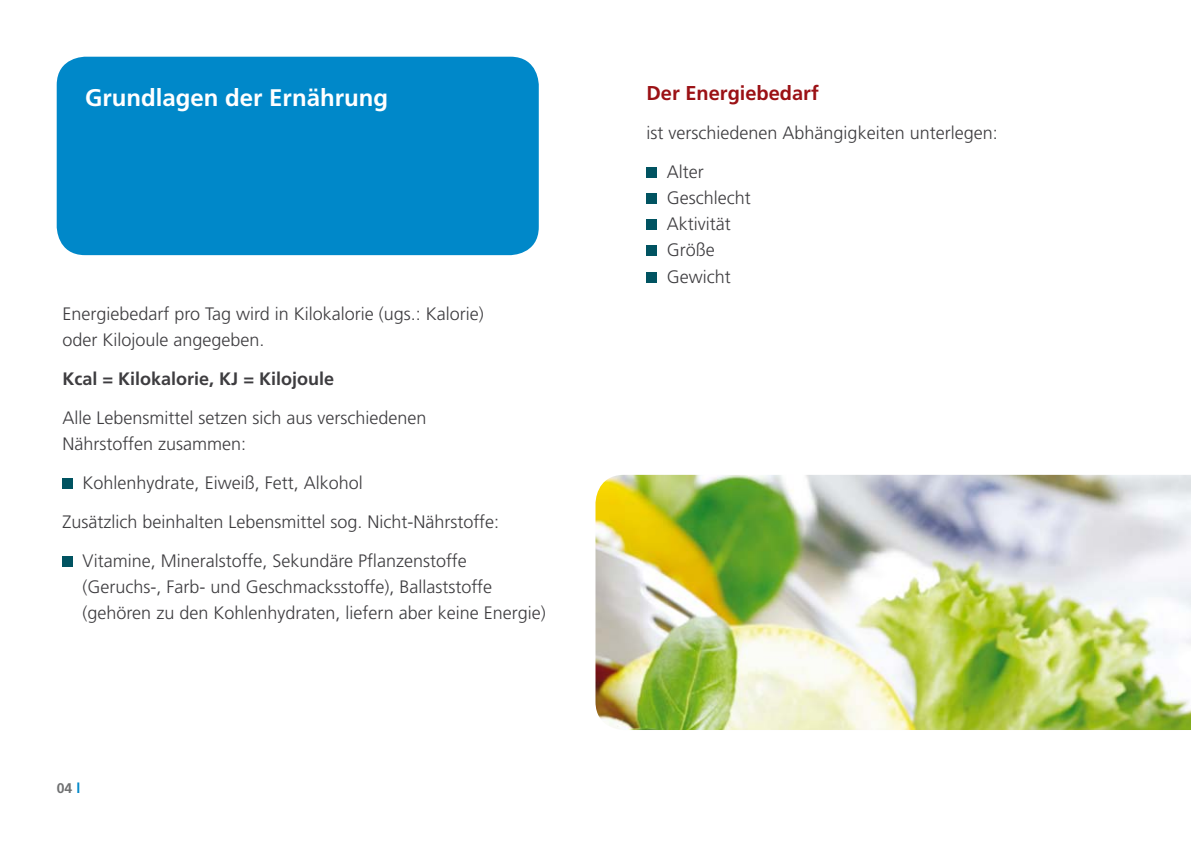
<style>
.page{position:relative;width:1191px;height:842px;background:#fff}
.page>*{position:absolute;margin:0;border:0;box-sizing:border-box;transform-origin:0 0}
.t1{font:700 24px "Frutiger LT";color:#fff}
.t2{font:700 20px "Frutiger LT";color:#9b1115}
.t3{font:300 18px/26px "Frutiger LT";color:#3e3d40}
.t4{font:700 18px "Frutiger LT";color:#3e3d40}
.t5{font:700 14px "Frutiger LT";color:#707172}
.s1{color:#0088c9}
</style>
<div class="page">
<div style="left:62px;top:478px;width:11px;height:11px;background:#005361"></div>
<div style="left:62px;top:556px;width:11px;height:11px;background:#005361"></div>
<div style="left:646px;top:168px;width:11px;height:10px;background:#005361"></div>
<div style="left:646px;top:194px;width:11px;height:10px;background:#005361"></div>
<div style="left:646px;top:220px;width:11px;height:10px;background:#005361"></div>
<div style="left:646px;top:246px;width:11px;height:10px;background:#005361"></div>
<div style="left:646px;top:273px;width:11px;height:10px;background:#005361"></div>
<img style="left:595px;top:475px;width:596px;height:255px">
<div style="left:57px;top:57px;width:482px;height:198px;background:#0088c9;border-radius:28px"></div>
<h1 class="t1" style="left:85px;top:83px;width:305px">Grundlagen der Ernährung</h1>
<p class="t3" style="left:62px;top:301px;width:423px">Energiebedarf pro Tag wird in Kilokalorie (ugs.: Kalorie) oder Kilojoule angegeben.</p>
<p class="t4" style="left:62px;top:368px;width:273px">Kcal = Kilokalorie, KJ = Kilojoule</p>
<p class="t3" style="left:62px;top:405px;width:366px">Alle Lebensmittel setzen sich aus verschiedenen<br>Nährstoffen zusammen:</p>
<p class="t3" style="left:83px;top:470px;width:282px">Kohlenhydrate, Eiweiß, Fett, Alkohol</p>
<p class="t3" style="left:62px;top:509px;width:438px">Zusätzlich beinhalten Lebensmittel sog. Nicht-Nährstoffe:</p>
<p class="t3" style="left:83px;top:548px;width:386px">Vitamine, Mineralstoffe, Sekundäre Pflanzenstoffe</p>
<p class="t3" style="left:83px;top:574px;width:465px">(Geruchs-, Farb- und Geschmacksstoffe), Ballaststoffe (gehören zu den Kohlenhydraten, liefern aber keine Energie)</p>
<p class="t5" style="left:57px;top:780px;width:25px">04 <span class="s1">l</span></p>
<p class="t2" style="left:646px;top:81px;width:174px">Der Energiebedarf</p>
<p class="t3" style="left:667px;top:114px;width:332px;line-height:39px;text-indent:-20px">ist verschiedenen Abhängigkeiten unterlegen:<br>Alter</p>
<p class="t3" style="left:667px;top:185px;width:85px">Geschlecht<br>Aktivität<br>Größe<br>Gewicht</p>
</div>
